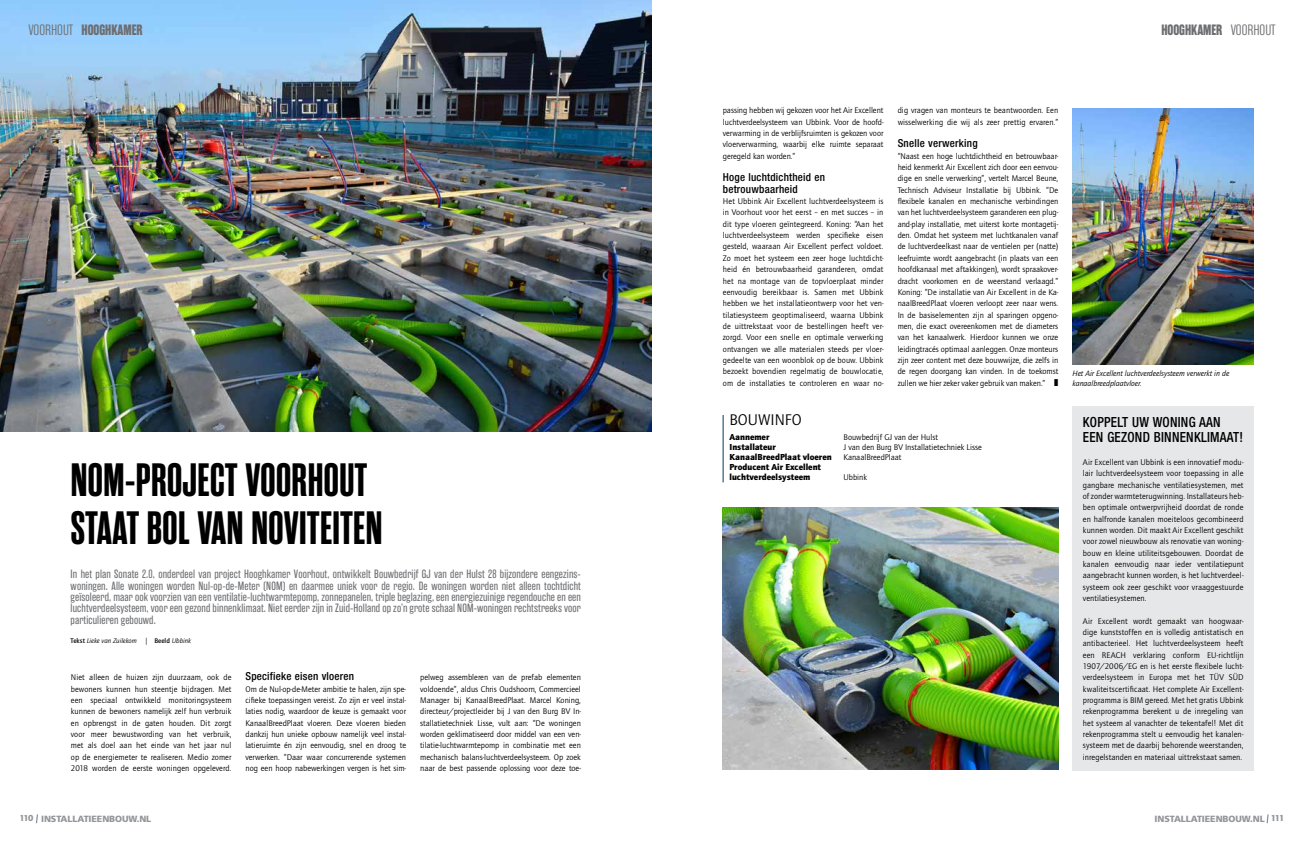
<style>
.page{position:relative;width:1304px;height:842px;background:#fff}
.page>*{position:absolute;margin:0;border:0;box-sizing:border-box;transform-origin:0 0}
.t1{font:700 46.7px/48px "Rama Gothic M";letter-spacing:.01em;color:#000}
.t2{font:16px "Quay Sans ITC Std";color:#000}
.t3{font:700 15px "Rama Gothic E";color:#6d6e71;scale:.89 1}
.t4{font:500 condensed 14px/15px "Helvetica Neue LT Std";letter-spacing:.02em;color:#000;scale:.93 1}
.t5{font:12px/11.3px "Rama Gothic E";letter-spacing:.01em;color:#6d6e71;text-align:justify}
.t6{font:500 condensed 11px/11.3px "Helvetica Neue LT Std";letter-spacing:.02em;color:#000}
.t7{font:900 9px/10px "Quay Sans ITC Std";color:#000}
.t8{font:900 9px "Frutiger LT Std";letter-spacing:-.01em;color:#939598}
.t9{font:8.5px/11.3px "Quay Sans ITC Std";color:#000;text-align:justify}
.t10{font:italic 8px/9.6px "Quay Sans ITC Std";color:#000}
.t11{font:italic 7px "Quay Sans ITC Std";color:#000}
.s1{font-weight:300}
.s2{font-weight:500;font-style:normal}
.s3{font-family:"Quay Sans ITC Std"}
.s4{font-family:"Quay Sans ITC Std";font-weight:400;font-size:8.8px;color:#132e57}
</style>
<div class="page">
<img style="left:723px;top:507px;width:335px;height:263px">
<img style="left:0;top:0;width:652px;height:432px">
<div style="left:1072px;top:407px;width:182px;height:364px;background:#e6e7e8"></div>
<hr style="left:723px;top:415px;width:1px;height:67px;background:#00395d">
<img style="left:1072px;top:108px;width:182px;height:256px">
<h3 class="t3" style="left:28px;top:22px;width:130px"><span class="s1">VOORHOUT</span> HOOGHKAMER</h3>
<h3 class="t3" style="left:1161px;top:22px;width:130px">HOOGHKAMER <span class="s1">VOORHOUT</span></h3>
<h1 class="t1" style="left:71px;top:457px;width:313px">NOM-PROJECT VOORHOUT<br>STAAT BOL VAN NOVITEITEN</h1>
<p class="t5" style="left:71px;top:569px;width:512px">In het plan Sonate 2.0, onderdeel van project Hooghkamer Voorhout, ontwikkelt Bouwbedrijf GJ van der Hulst 28 bijzondere eengezins&shy;woningen. Alle woningen worden Nul-op-de-Meter (NOM) en daarmee uniek voor de regio. De woningen worden niet alleen tochtdicht geïsoleerd, maar ook voorzien van een ventilatie-luchtwarmtepomp, zonnepanelen, triple beglazing, een energiezuinige regendouche en een luchtverdeelsysteem, voor een gezond binnenklimaat. Niet eerder zijn in Zuid-Holland op zo’n grote schaal NOM-woningen rechtstreeks voor particulieren gebouwd.</p>
<p class="t11" style="left:71px;top:636px;width:68px"><span class="s2">Tekst</span> Lieke van Zuilekom</p>
<p class="t11" style="left:146px;top:636px;width:47px">| <span class="s2">Beeld</span> Ubbink</p>
<p class="t9" style="left:71px;top:672px;width:162px">Niet alleen de huizen zijn duurzaam, ook de bewoners kunnen hun steentje bijdragen. Met een speciaal ontwikkeld monitoringsysteem kunnen de bewoners namelijk zelf hun verbruik en opbrengst in de gaten houden. Dit zorgt voor meer bewustwording van het verbruik, met als doel aan het einde van het jaar nul op de energiemeter te realiseren. Medio zomer 2018 worden de eerste woningen opgeleverd.</p>
<p class="t6" style="left:245px;top:671px;width:110px">Specifieke eisen vloeren</p>
<p class="t9" style="left:245px;top:683px;width:162px">Om de Nul-op-de-Meter ambitie te halen, zijn spe&shy;cifieke toepassingen vereist. Zo zijn er veel instal&shy;laties nodig, waardoor de keuze is gemaakt voor KanaalBreedPlaat vloeren. Deze vloeren bieden dankzij hun unieke opbouw namelijk veel instal&shy;latieruimte én zijn eenvoudig, snel en droog te verwerken. “Daar waar concurrerende systemen nog een hoop nabewerkingen vergen is het sim-</p>
<p class="t9" style="left:420px;top:672px;width:162px">pelweg assembleren van de prefab elementen voldoende”, aldus Chris Oudshoorn, Commercieel Manager bij KanaalBreedPlaat. Marcel Koning, directeur/projectleider bij J van den Burg BV In&shy;stallatietechniek Lisse, vult aan: “De woningen worden geklimatiseerd door middel van een ven&shy;tilatie-luchtwarmtepomp in combinatie met een mechanisch balans-luchtverdeelsysteem. Op zoek naar de best passende oplossing voor deze toe-</p>
<p class="t9" style="left:723px;top:105px;width:162px">passing hebben wij gekozen voor het Air Excellent luchtverdeelsysteem van Ubbink. Voor de hoofd&shy;verwarming in de verblijfsruimten is gekozen voor vloerverwarming, waarbij elke ruimte separaat geregeld kan worden.”</p>
<p class="t6" style="left:723px;top:172px;width:104px">Hoge luchtdichtheid en betrouwbaarheid</p>
<p class="t9" style="left:723px;top:196px;width:162px">Het Ubbink Air Excellent luchtverdeelsysteem is in Voorhout voor het eerst – en met succes – in dit type vloeren geïntegreerd. Koning: “Aan het luchtverdeelsysteem werden specifieke eisen gesteld, waaraan Air Excellent perfect voldoet.<br>Zo moet het systeem een zeer hoge luchtdicht&shy;heid én betrouwbaarheid garanderen, omdat het na montage van de topvloerplaat minder eenvoudig bereikbaar is. Samen met Ubbink hebben we het installatieontwerp voor het ven&shy;tilatiesysteem geoptimaliseerd, waarna Ubbink de uittrekstaat voor de bestellingen heeft ver&shy;zorgd. Voor een snelle en optimale verwerking ontvangen we alle materialen steeds per vloer&shy;gedeelte van een woonblok op de bouw. Ubbink bezoekt bovendien regelmatig de bouwlocatie, om de installaties te controleren en waar no-</p>
<p class="t9" style="left:898px;top:105px;width:162px">dig vragen van monteurs te beantwoorden. Een wisselwerking die wij als zeer prettig ervaren.”</p>
<p class="t6" style="left:898px;top:138px;width:81px">Snelle verwerking</p>
<p class="t9" style="left:898px;top:150px;width:162px">“Naast een hoge luchtdichtheid en betrouwbaar&shy;heid kenmerkt Air Excellent zich door een eenvou&shy;dige en snelle verwerking”, vertelt Marcel Beune, Technisch Adviseur Installatie bij Ubbink. “De flexibele kanalen en mechanische verbindingen van het luchtverdeelsysteem garanderen een plug&shy;and-play installatie, met uiterst korte montagetij&shy;den. Omdat het systeem met luchtkanalen vanaf de luchtverdeelkast naar de ventielen per (natte) leefruimte wordt aangebracht (in plaats van een hoofdkanaal met aftakkingen), wordt spraakover&shy;dracht voorkomen en de weerstand verlaagd.” Koning: “De installatie van Air Excellent in de Ka&shy;naalBreedPlaat vloeren verloopt zeer naar wens.<br>In de basiselementen zijn al sparingen opgeno&shy;men, die exact overeenkomen met de diameters van het kanaalwerk. Hierdoor kunnen we onze leidingtracés optimaal aanleggen. Onze monteurs zijn zeer content met deze bouwwijze, die zelfs in de regen doorgang kan vinden. In de toekomst zullen we hier zeker vaker gebruik van maken.” ❚</p>
<h2 class="t2" style="left:729px;top:410px;width:74px">BOUWINFO</h2>
<p class="t7" style="left:729px;top:432px;width:42px">Aannemer</p>
<p class="t9" style="left:843px;top:432px;width:96px">Bouwbedrijf GJ van der Hulst</p>
<p class="t7" style="left:729px;top:442px;width:48px">Installateur</p>
<p class="t9" style="left:843px;top:442px;width:140px">J van den Burg BV Installatietechniek Lisse</p>
<p class="t7" style="left:729px;top:452px;width:104px">KanaalBreedPlaat vloeren</p>
<p class="t9" style="left:843px;top:452px;width:59px">KanaalBreedPlaat</p>
<p class="t7" style="left:729px;top:462px;width:93px">Producent Air Excellent luchtverdeelsysteem</p>
<p class="t9" style="left:843px;top:472px;width:25px">Ubbink</p>
<p class="t10" style="left:1072px;top:368px;width:158px">Het Air Excellent luchtverdeelsysteem verwerkt in de kanaalbreedplaatvloer.</p>
<h3 class="t4" style="left:1083px;top:415px;width:174px">KOPPELT UW WONING AAN<br>EEN GEZOND BINNENKLIMAAT!</h3>
<p class="t9" style="left:1083px;top:456px;width:162px">Air Excellent van Ubbink is een innovatief modu&shy;lair luchtverdeelsysteem voor toepassing in alle gangbare mechanische ventilatiesystemen, met of zonder warmteterugwinning. Installateurs heb&shy;ben optimale ontwerpvrijheid doordat de ronde en halfronde kanalen moeiteloos gecombineerd kunnen worden. Dit maakt Air Excellent geschikt voor zowel nieuwbouw als renovatie van woning&shy;bouw en kleine utiliteitsgebouwen. Doordat de kanalen eenvoudig naar ieder ventilatiepunt aangebracht kunnen worden, is het luchtverdeel&shy;systeem ook zeer geschikt voor vraaggestuurde ventilatiesystemen.</p>
<p class="t9" style="left:1083px;top:615px;width:162px">Air Excellent wordt gemaakt van hoogwaar&shy;dige kunststoffen en is volledig antistatisch en antibacterieel. Het luchtverdeelsysteem heeft een REACH verklaring conform EU-richtlijn 1907/2006/EG en is het eerste flexibele lucht&shy;verdeelsysteem in Europa met het TÜV SÜD kwaliteitscertificaat. Het complete Air Excellent&shy;programma is BIM gereed. Met het gratis Ubbink rekenprogramma berekent u de inregeling van het systeem al vanachter de tekentafel! Met dit rekenprogramma stelt u eenvoudig het kanalen&shy;systeem met de daarbij behorende weerstanden, inregelstanden en materiaal uittrekstaat samen.</p>
<p class="t8" style="left:19px;top:813px;width:133px"><span class="s3">110</span> <span class="s4">|</span> INSTALLATIEENBOUW.NL</p>
<p class="t8" style="left:1155px;top:813px;width:131px">INSTALLATIEENBOUW.NL <span class="s4">|</span> <span class="s3">111</span></p>
</div>
